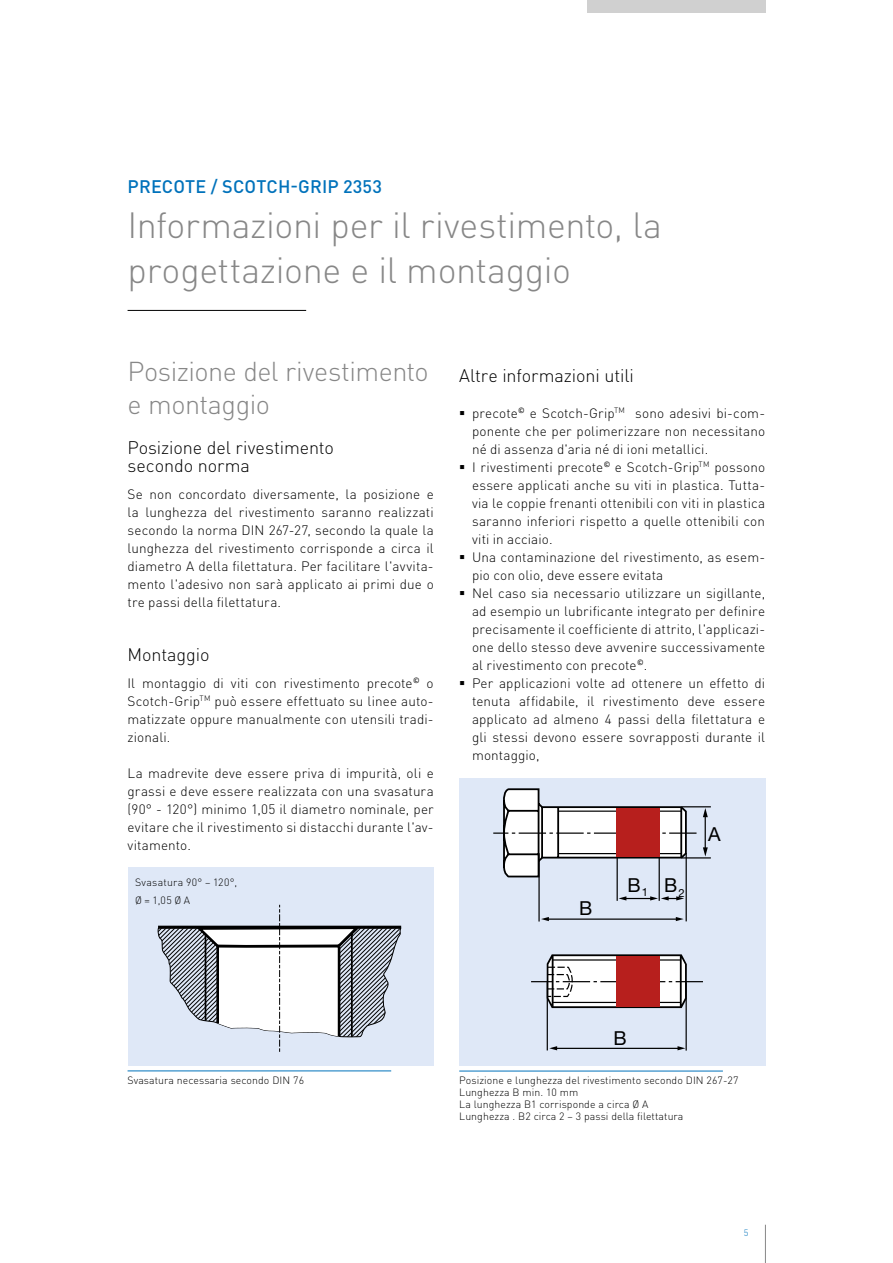
<style>
.page{position:relative;width:893px;height:1263px;background:#fff}
.page>*{position:absolute;margin:0;border:0;box-sizing:border-box;transform-origin:0 0}
.t1{font:300 36px/45px "DINOT";letter-spacing:-.01em;color:#878787}
.t2{font:300 27px/33px "DINOT";letter-spacing:-.02em;color:#878787}
.t3{font:19.35px "Helvetica Neue LT Com";color:#000}
.t4{font:300 18px/18px "DINOT";letter-spacing:-.005em;color:#000}
.t5{font:500 18px "DINOT";letter-spacing:.01em;color:#0072bb}
.t6{font:300 13.5px/18px "DINOT";letter-spacing:.01em;color:#000;text-align:justify}
.t7{font:300 10.5px/12px "DINOT";letter-spacing:.01em;color:#000}
.t8{font:300 10.5px/18px "DINOT";letter-spacing:.03em;color:#000}
.t9{font:300 9px "DINOT";color:#0072bb}
</style>
<div class="page">
<hr style="left:765px;top:1225px;width:1px;height:38px;background:#878787">
<div style="left:587px;top:0;width:178px;height:13px;background:#d0d0d0"></div>
<div style="left:128px;top:868px;width:305px;height:198px;background:#dfe8f7"></div>
<svg style="left:157px;top:905px;width:245px;height:147px"></svg>
<div style="left:459px;top:778px;width:307px;height:288px;background:#dfe8f7"></div>
<svg style="left:493px;top:788px;width:203px;height:90px"></svg>
<hr style="left:681px;top:857px;width:30px;height:1px;background:#000">
<hr style="left:681px;top:806px;width:30px;height:1px;background:#000">
<hr style="left:705px;top:815px;width:1px;height:33px;background:#000">
<svg style="left:703px;top:808px;width:5px;height:9px"></svg>
<svg style="left:703px;top:847px;width:5px;height:9px"></svg>
<hr style="left:686px;top:853px;width:1px;height:68px;background:#000">
<hr style="left:659px;top:857px;width:1px;height:44px;background:#000">
<hr style="left:617px;top:857px;width:1px;height:44px;background:#000">
<hr style="left:538px;top:853px;width:2px;height:68px;background:#000">
<svg style="left:619px;top:896px;width:65px;height:4px"></svg>
<hr style="left:547px;top:918px;width:130px;height:2px;background:#000">
<svg style="left:541px;top:917px;width:8px;height:4px"></svg>
<svg style="left:676px;top:917px;width:8px;height:4px"></svg>
<hr style="left:547px;top:982px;width:1px;height:68px;background:#000">
<hr style="left:686px;top:982px;width:1px;height:68px;background:#000">
<hr style="left:555px;top:1048px;width:124px;height:1px;background:#000">
<svg style="left:549px;top:1046px;width:8px;height:4px"></svg>
<svg style="left:677px;top:1046px;width:8px;height:4px"></svg>
<svg style="left:531px;top:954px;width:172px;height:54px"></svg>
<div style="left:616px;top:956px;width:43px;height:50px;background:#b71f1d"></div>
<div style="left:616px;top:808px;width:43px;height:49px;background:#b71f1d"></div>
<hr style="left:128px;top:1071px;width:263px;height:1px;background:#0072bb">
<hr style="left:459px;top:1071px;width:264px;height:1px;background:#0072bb">
<hr style="left:128px;top:310px;width:178px;height:1px;background:#000">
<h3 class="t5" style="left:128px;top:174px;width:256px">PRECOTE / SCOTCH-GRIP 2353</h3>
<h1 class="t1" style="left:128px;top:201px;width:536px">Informazioni per il rivestimento, la progettazione e il montaggio</h1>
<h2 class="t2" style="left:128px;top:354px;width:303px">Posizione del rivestimento e montaggio</h2>
<h3 class="t4" style="left:128px;top:438px;width:208px">Posizione del rivestimento secondo norma</h3>
<p class="t6" style="left:128px;top:484px;width:308px">Se non concordato diversamente, la posizione e la lunghezza del rivestimento saranno realizzati secondo la norma DIN 267-27, secondo la quale la lunghezza del rivestimento corrisponde a circa il diametro A della filettatura. Per facilitare l'avvita&shy;mento l'adesivo non sarà applicato ai primi due o tre passi della filettatura.</p>
<h3 class="t4" style="left:128px;top:645px;width:84px">Montaggio</h3>
<p class="t6" style="left:128px;top:673px;width:308px">Il montaggio di viti con rivestimento precote<sup>©</sup> o Scotch-Grip<sup>TM</sup> può essere effettuato su linee auto&shy;matizzate oppure manualmente con utensili tradi&shy;zionali.</p>
<p class="t6" style="left:128px;top:763px;width:308px">La madrevite deve essere priva di impurità, oli e grassi e deve essere realizzata con una svasatura (90° - 120°) minimo 1,05 il diametro nominale, per evitare che il rivestimento si distacchi durante l'av&shy;vitamento.</p>
<p class="t8" style="left:135px;top:873px;width:104px">Svasatura 90° – 120°,<br>Ø = 1,05 Ø A</p>
<h3 class="t4" style="left:459px;top:366px;width:176px">Altre informazioni utili</h3>
<p class="t6" style="left:472px;top:403px;width:295px;text-indent:-13px">▪ precote<sup>©</sup> e Scotch-Grip<sup>TM</sup> sono adesivi bi-com&shy;ponente che per polimerizzare non necessitano né di assenza d'aria né di ioni metallici.</p>
<p class="t6" style="left:472px;top:457px;width:295px;text-indent:-13px">▪ I rivestimenti precote<sup>©</sup> e Scotch-Grip<sup>TM</sup> possono essere applicati anche su viti in plastica. Tutta&shy;via le coppie frenanti ottenibili con viti in plastica saranno inferiori rispetto a quelle ottenibili con viti in acciaio.</p>
<p class="t6" style="left:472px;top:547px;width:295px;text-indent:-13px">▪ Una contaminazione del rivestimento, as esem&shy;pio con olio, deve essere evitata</p>
<p class="t6" style="left:472px;top:583px;width:295px;text-indent:-13px">▪ Nel caso sia necessario utilizzare un sigillante, ad esempio un lubrificante integrato per definire precisamente il coefficiente di attrito, l'applicazi&shy;one dello stesso deve avvenire successivamente al rivestimento con precote<sup>©</sup>.</p>
<p class="t6" style="left:472px;top:673px;width:295px;text-indent:-13px">▪ Per applicazioni volte ad ottenere un effetto di tenuta affidabile, il rivestimento deve essere applicato ad almeno 4 passi della filettatura e gli stessi devono essere sovrapposti durante il montaggio,</p>
<h3 class="t3" style="left:579px;top:896px;width:15px">B</h3>
<h3 class="t3" style="left:627px;top:874px;width:22px">B<sub>1</sub></h3>
<h3 class="t3" style="left:664px;top:874px;width:22px">B<sub>2</sub></h3>
<h3 class="t3" style="left:708px;top:822px;width:14px">A</h3>
<h3 class="t3" style="left:614px;top:1026px;width:15px">B</h3>
<p class="t7" style="left:128px;top:1074px;width:178px">Svasatura necessaria secondo DIN 76</p>
<p class="t7" style="left:459px;top:1074px;width:281px">Posizione e lunghezza del rivestimento secondo DIN 267-27<br>Lunghezza B min. 10 mm<br>La lunghezza B1 corrisponde a circa Ø A<br>Lunghezza . B2 circa 2 – 3 passi della filettatura</p>
<p class="t9" style="left:744px;top:1227px;width:6px">5</p>
</div>
